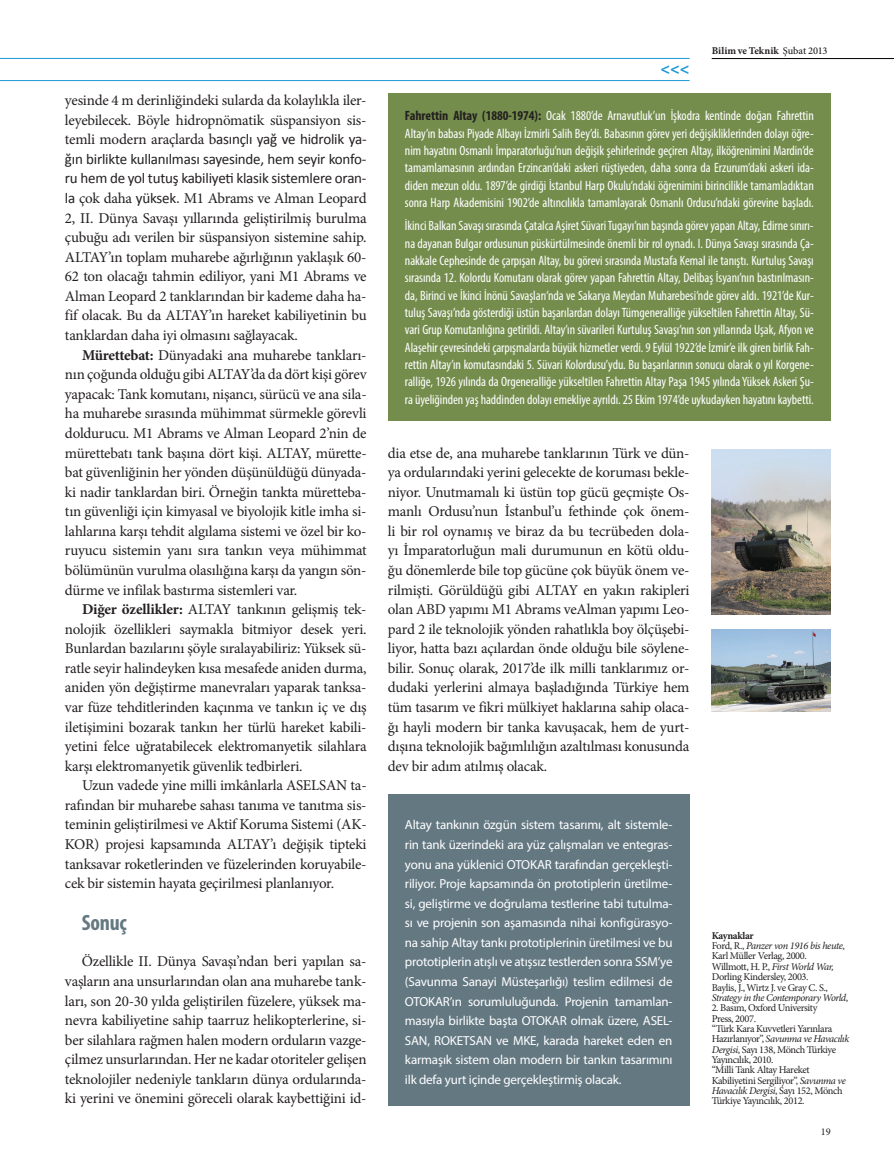
<style>
.page{position:relative;width:894px;height:1172px;background:#fff}
.page>*{position:absolute;margin:0;border:0;box-sizing:border-box;transform-origin:0 0}
.t1{font:700 condensed 22.2px "Myriad Pro";letter-spacing:-.015em;color:#647882}
.t2{font:700 16.2px "Myriad Pro";color:#1d99d6}
.t3{font:15px/19.5px "Minion Pro";letter-spacing:-.015em;color:#231f20;text-align:justify}
.t4{font:15px/19.5px "Calibri";letter-spacing:-.015em;color:#231f20;text-align:justify}
.t5{font:condensed 13.5px/17.4px "Myriad Pro";letter-spacing:-.005em;color:#fff;text-align:justify}
.t6{font:13.05px/19.5px "Myriad Pro";letter-spacing:-.015em;color:#fff;text-align:justify}
.t7{font:10.35px/10.4px "Minion Pro";letter-spacing:-.035em;color:#231f20}
.t8{font:700 10.35px "Minion Pro";letter-spacing:.005em;color:#231f20}
.s1{font-family:"Minion Pro"}
.s2{font-family:"Calibri"}
.s3{font-weight:700}
.s4{font-weight:500}
.s5{font-weight:700;color:#231f20}
.s6{font-style:italic}
</style>
<div class="page">
<hr style="left:0;top:80px;width:689px;height:1px;background:#1d99d6">
<hr style="left:0;top:58px;width:689px;height:1px;background:#1d99d6">
<hr style="left:711px;top:58px;width:182px;height:1px;background:#000103">
<div style="left:388px;top:93px;width:442px;height:328px;background:#748d4d"></div>
<img style="left:711px;top:449px;width:119px;height:165px">
<img style="left:711px;top:629px;width:119px;height:82px">
<div style="left:388px;top:793px;width:301px;height:312px;background:#647882"></div>
<p class="t3" style="left:65px;top:91px;width:303px">yesinde 4 m derinliğindeki sularda da kolaylıkla iler&shy;leyebilecek. Böyle hidropnömatik süspansiyon sis-</p>
<p class="t4" style="left:65px;top:130px;width:303px"><span class="s1">temli modern araçlarda b</span>asınçlı yağ ve hidrolik ya&shy;ğın birlikte kullanılması sayesinde, hem seyir konfo&shy;ru hem de yol tutuş kabiliyeti klasik sistemlere oran-</p>
<p class="t3" style="left:65px;top:188px;width:303px"><span class="s2">la</span> çok daha <span class="s2">yüksek.</span> M1 Abrams ve Alman Leopard 2, II. Dünya Savaşı yıllarında geliştirilmiş burulma çubuğu adı verilen bir süspansiyon sistemine sahip.<br>ALTAY’ın toplam muharebe ağırlığının yaklaşık 60- 62 ton olacağı tahmin ediliyor, yani M1 Abrams ve Alman Leopard 2 tanklarından bir kademe daha ha&shy;fif olacak. Bu da ALTAY’ın hareket kabiliyetinin bu tanklardan daha iyi olmasını sağlayacak.</p>
<p class="t3" style="left:65px;top:345px;width:303px;text-indent:17px"><span class="s3">Mürettebat:</span> Dünyadaki ana muharebe tankları&shy;nın çoğunda olduğu gibi ALTAY’da da dört kişi görev yapacak: Tank komutanı, nişancı, sürücü ve ana sila&shy;ha muharebe sırasında mühimmat sürmekle görevli doldurucu. M1 Abrams ve Alman Leopard 2’nin de mürettebatı tank başına dört kişi. ALTAY, mürette&shy;bat güvenliğinin her yönden düşünüldüğü dünyada&shy;ki nadir tanklardan biri. Örneğin tankta müretteba&shy;tın güvenliği için kimyasal ve biyolojik kitle imha si&shy;lahlarına karşı tehdit algılama sistemi ve özel bir ko&shy;ruyucu sistemin yanı sıra tankın veya mühimmat bölümünün vurulma olasılığına karşı da yangın sön&shy;dürme ve infilak bastırma sistemleri var.</p>
<p class="t3" style="left:65px;top:599px;width:303px;text-indent:17px"><span class="s3">Diğer özellikler:</span> ALTAY tankının gelişmiş tek&shy;nolojik özellikleri saymakla bitmiyor desek yeri.<br>Bunlardan bazılarını şöyle sıralayabiliriz: Yüksek sü&shy;ratle seyir halindeyken kısa mesafede aniden durma, aniden yön değiştirme manevraları yaparak tanksa&shy;var füze tehditlerinden kaçınma ve tankın iç ve dış iletişimini bozarak tankın her türlü hareket kabili&shy;yetini felce uğratabilecek elektromanyetik silahlara karşı elektromanyetik güvenlik tedbirleri.</p>
<p class="t3" style="left:65px;top:775px;width:303px;text-indent:17px">Uzun vadede yine milli imkânlarla ASELSAN ta&shy;rafından bir muharebe sahası tanıma ve tanıtma sis&shy;teminin geliştirilmesi ve Aktif Koruma Sistemi (AK-KOR) projesi kapsamında ALTAY’ı değişik tipteki tanksavar roketlerinden ve füzelerinden koruyabile&shy;cek bir sistemin hayata geçirilmesi planlanıyor.</p>
<h1 class="t1" style="left:82px;top:908px;width:46px">Sonuç</h1>
<p class="t3" style="left:65px;top:951px;width:303px;text-indent:17px">Özellikle II. Dünya Savaşı’ndan beri yapılan sa&shy;vaşların ana unsurlarından olan ana muharebe tank&shy;ları, son 20-30 yılda geliştirilen füzelere, yüksek ma&shy;nevra kabiliyetine sahip taarruz helikopterlerine, si&shy;ber silahlara rağmen halen modern orduların vazge&shy;çilmez unsurlarından. Her ne kadar otoriteler gelişen teknolojiler nedeniyle tankların dünya ordularında&shy;ki yerini ve önemini göreceli olarak kaybettiğini id-</p>
<p class="t2" style="left:660px;top:58px;width:30px">&lt;&lt;&lt;</p>
<p class="t8" style="left:711px;top:44px;width:117px">Bilim ve Teknik <span class="s4">Şubat 2013</span></p>
<p class="t5" style="left:405px;top:107px;width:410px"><span class="s5">Fahrettin Altay (1880-1974):</span> Ocak 1880’de Arnavutluk’un İşkodra kentinde doğan Fahrettin Altay’ın babası Piyade Albayı İzmirli Salih Bey’di. Babasının görev yeri değişikliklerinden dolayı öğre&shy;nim hayatını Osmanlı İmparatorluğu’nun değişik şehirlerinde geçiren Altay, ilköğrenimini Mardin’de tamamlamasının ardından Erzincan’daki askeri rüştiyeden, daha sonra da Erzurum’daki askeri ida&shy;diden mezun oldu. 1897’de girdiği İstanbul Harp Okulu’ndaki öğrenimini birincilikle tamamladıktan sonra Harp Akademisini 1902’de altıncılıkla tamamlayarak Osmanlı Ordusu’ndaki görevine başladı.</p>
<p class="t5" style="left:405px;top:217px;width:410px">İkinci Balkan Savaşı sırasında Çatalca Aşiret Süvari Tugayı’nın başında görev yapan Altay, Edirne sınırı&shy;na dayanan Bulgar ordusunun püskürtülmesinde önemli bir rol oynadı. I. Dünya Savaşı sırasında Ça&shy;nakkale Cephesinde de çarpışan Altay, bu görevi sırasında Mustafa Kemal ile tanıştı. Kurtuluş Savaşı sırasında 12. Kolordu Komutanı olarak görev yapan Fahrettin Altay, Delibaş İsyanı’nın bastırılmasın&shy;da, Birinci ve İkinci İnönü Savaşları’nda ve Sakarya Meydan Muharebesi’nde görev aldı. 1921’de Kur&shy;tuluş Savaşı’nda gösterdiği üstün başarılardan dolayı Tümgeneralliğe yükseltilen Fahrettin Altay, Sü&shy;vari Grup Komutanlığına getirildi. Altay’ın süvarileri Kurtuluş Savaşı’nın son yıllarında Uşak, Afyon ve Alaşehir çevresindeki çarpışmalarda büyük hizmetler verdi. 9 Eylül 1922’de İzmir’e ilk giren birlik Fah&shy;rettin Altay’ın komutasındaki 5. Süvari Kolordusu’ydu. Bu başarılarının sonucu olarak o yıl Korgene&shy;ralliğe, 1926 yılında da Orgeneralliğe yükseltilen Fahrettin Altay Paşa 1945 yılında Yüksek Askeri Şu&shy;ra üyeliğinden yaş haddinden dolayı emekliye ayrıldı. 25 Ekim 1974’de uykudayken hayatını kaybetti.</p>
<p class="t3" style="left:388px;top:443px;width:303px">dia etse de, ana muharebe tanklarının Türk ve dün&shy;ya ordularındaki yerini gelecekte de koruması bekle&shy;niyor. Unutmamalı ki üstün top gücü geçmişte Os&shy;manlı Ordusu’nun İstanbul’u fethinde çok önem&shy;li bir rol oynamış ve biraz da bu tecrübeden dola&shy;yı İmparatorluğun mali durumunun en kötü oldu&shy;ğu dönemlerde bile top gücüne çok büyük önem ve&shy;rilmişti. Görüldüğü gibi ALTAY en yakın rakipleri olan ABD yapımı M1 Abrams veAlman yapımı Leo&shy;pard 2 ile teknolojik yönden rahatlıkla boy ölçüşebi&shy;liyor, hatta bazı açılardan önde olduğu bile söylene&shy;bilir. Sonuç olarak, 2017’de ilk milli tanklarımız or&shy;dudaki yerlerini almaya başladığında Türkiye hem tüm tasarım ve fikri mülkiyet haklarına sahip olaca&shy;ğı hayli modern bir tanka kavuşacak, hem de yurt&shy;dışına teknolojik bağımlılığın azaltılması konusunda dev bir adım atılmış olacak.</p>
<p class="t6" style="left:405px;top:814px;width:269px">Altay tankının özgün sistem tasarımı, alt sistemle&shy;rin tank üzerindeki ara yüz çalışmaları ve entegras&shy;yonu ana yüklenici OTOKAR tarafından gerçekleşti&shy;riliyor. Proje kapsamında ön prototiplerin üretilme&shy;si, geliştirme ve doğrulama testlerine tabi tutulma&shy;sı ve projenin son aşamasında nihai konfigürasyo&shy;na sahip Altay tankı prototiplerinin üretilmesi ve bu prototiplerin atışlı ve atışsız testlerden sonra SSM’ye (Savunma Sanayi Müsteşarlığı) teslim edilmesi de OTOKAR’ın sorumluluğunda. Projenin tamamlan&shy;masıyla birlikte başta OTOKAR olmak üzere, ASEL-SAN, ROKETSAN ve MKE, karada hareket eden en karmaşık sistem olan modern bir tankın tasarımını ilk defa yurt içinde gerçekleştirmiş olacak.</p>
<p class="t7" style="left:711px;top:930px;width:138px"><span class="s3">Kaynaklar<br></span>Ford, R., <span class="s6">Panzer von 1916 bis heute</span>,<br>Karl Müller Verlag, 2000.<br>Willmott, H. P., <span class="s6">First World War,<br></span>Dorling Kindersley, 2003.<br>Baylis, J., Wirtz J. ve Gray C. S.,<br><span class="s6">Strategy in the Contemporary World</span>,</p>
<p class="t7" style="left:711px;top:1002px;width:139px">2. Basım, Oxford University<br>Press, 2007.<br>“Türk Kara Kuvvetleri Yarınlara<br>Hazırlanıyor”, <span class="s6">Savunma ve Havacılık<br>Dergisi</span>, Sayı 138, Mönch Türkiye<br>Yayıncılık, 2010.<br>“Milli Tank Altay Hareket<br>Kabiliyetini Sergiliyor”, <span class="s6">Savunma ve<br>Havacılık Dergisi</span>, Sayı 152, Mönch<br>Türkiye Yayıncılık, 2012.</p>
<p class="t7" style="left:820px;top:1126px;width:11px">19</p>
</div>
